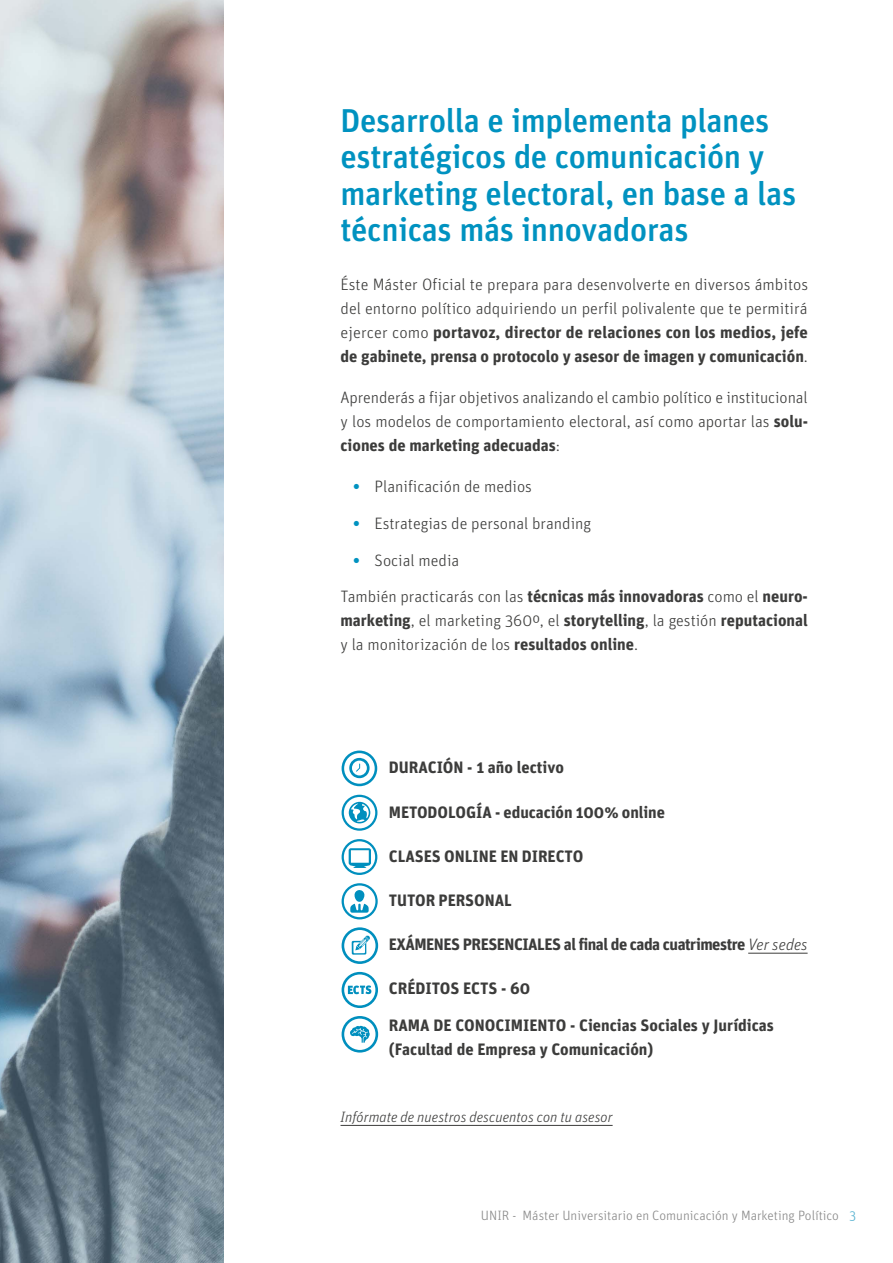
<style>
.page{position:relative;width:893px;height:1263px;background:#fff}
.page>*{position:absolute;margin:0;border:0;box-sizing:border-box;transform-origin:0 0}
.t1{font:500 33px/36px "Unit OT";letter-spacing:-.01em;color:#0092c0}
.t2{font:300 16.5px/24px "Unit OT";color:#3c3c3b;text-align:justify}
.t3{font:700 16.5px/36.2px "Unit OT";color:#3c3c3b}
.t4{font:700 16.5px "Unit OT";letter-spacing:-.03em;color:#3c3c3b}
.t5{font:italic 300 15px "Unit OT";color:#3c3c3b}
.t6{font:300 13.5px "Unit OT";color:#878787}
.s1{font-weight:700}
.s2{font-weight:700;color:#0092c0}
.s3{font-weight:300;font-style:italic}
.s4{color:#4eaece}
</style>
<div class="page">
<img style="left:0;top:0;width:223px;height:1263px">
<svg style="left:342px;top:750px;width:35px;height:36px"></svg>
<hr style="left:748px;top:953px;width:60px;height:1px;background:#3c3c3b">
<svg style="left:342px;top:927px;width:36px;height:37px"></svg>
<svg style="left:342px;top:972px;width:36px;height:36px"></svg>
<svg style="left:342px;top:1016px;width:36px;height:36px"></svg>
<svg style="left:342px;top:795px;width:35px;height:36px"></svg>
<svg style="left:342px;top:839px;width:35px;height:36px"></svg>
<svg style="left:342px;top:883px;width:36px;height:36px"></svg>
<hr style="left:340px;top:1125px;width:273px;height:1px;background:#3c3c3b">
<h1 class="t1" style="left:340px;top:103px;width:457px">Desarrolla e implementa planes estratégicos de comunicación y marketing electoral, en base a las técnicas más innovadoras</h1>
<p class="t2" style="left:340px;top:272px;width:469px">Éste Máster Oficial te prepara para desenvolverte en diversos ámbitos del entorno político adquiriendo un perfil polivalente que te permitirá ejercer como <span class="s1">portavoz, director de relaciones con los medios, jefe de gabinete, prensa o protocolo y asesor de imagen y comunicación</span>.</p>
<p class="t2" style="left:340px;top:385px;width:469px">Aprenderás a fijar objetivos analizando el cambio político e institucional y los modelos de comportamiento electoral, así como aportar las <span class="s1">solu&shy;ciones de marketing adecuadas</span>:</p>
<p class="t2" style="left:353px;top:474px;width:180px"><span class="s2">•</span> Planificación de medios</p>
<p class="t2" style="left:353px;top:511px;width:239px"><span class="s2">•</span> Estrategias de personal branding</p>
<p class="t2" style="left:353px;top:548px;width:108px"><span class="s2">•</span> Social media</p>
<p class="t2" style="left:340px;top:585px;width:469px">También practicarás con las <span class="s1">técnicas más innovadoras</span> como el <span class="s1">neuro&shy;marketing</span>, el marketing 360º, el <span class="s1">storytelling</span>, la gestión <span class="s1">reputacional </span>y la monitorización de los <span class="s1">resultados online</span>.</p>
<p class="t3" style="left:389px;top:749px;width:177px">DURACIÓN - 1 año lectivo</p>
<p class="t3" style="left:389px;top:793px;width:278px">METODOLOGÍA - educación 100% online</p>
<p class="t3" style="left:389px;top:838px;width:196px">CLASES ONLINE EN DIRECTO</p>
<p class="t3" style="left:389px;top:882px;width:124px">TUTOR PERSONAL</p>
<p class="t4" style="left:389px;top:934px;width:420px">EXÁMENES PRESENCIALES al final de cada cuatrimestre <span class="s3">Ver sedes</span></p>
<p class="t3" style="left:389px;top:970px;width:387px">CRÉDITOS ECTS - 60<br>RAMA DE CONOCIMIENTO - Ciencias Sociales y Jurídicas</p>
<p class="t3" style="left:389px;top:1030px;width:266px">(Facultad de Empresa y Comunicación)</p>
<p class="t5" style="left:340px;top:1108px;width:274px">Infórmate de nuestros descuentos con tu asesor</p>
<p class="t6" style="left:481px;top:1207px;width:377px">UNIR - Máster Universitario en Comunicación y Marketing Político <span class="s4">3</span></p>
</div>
